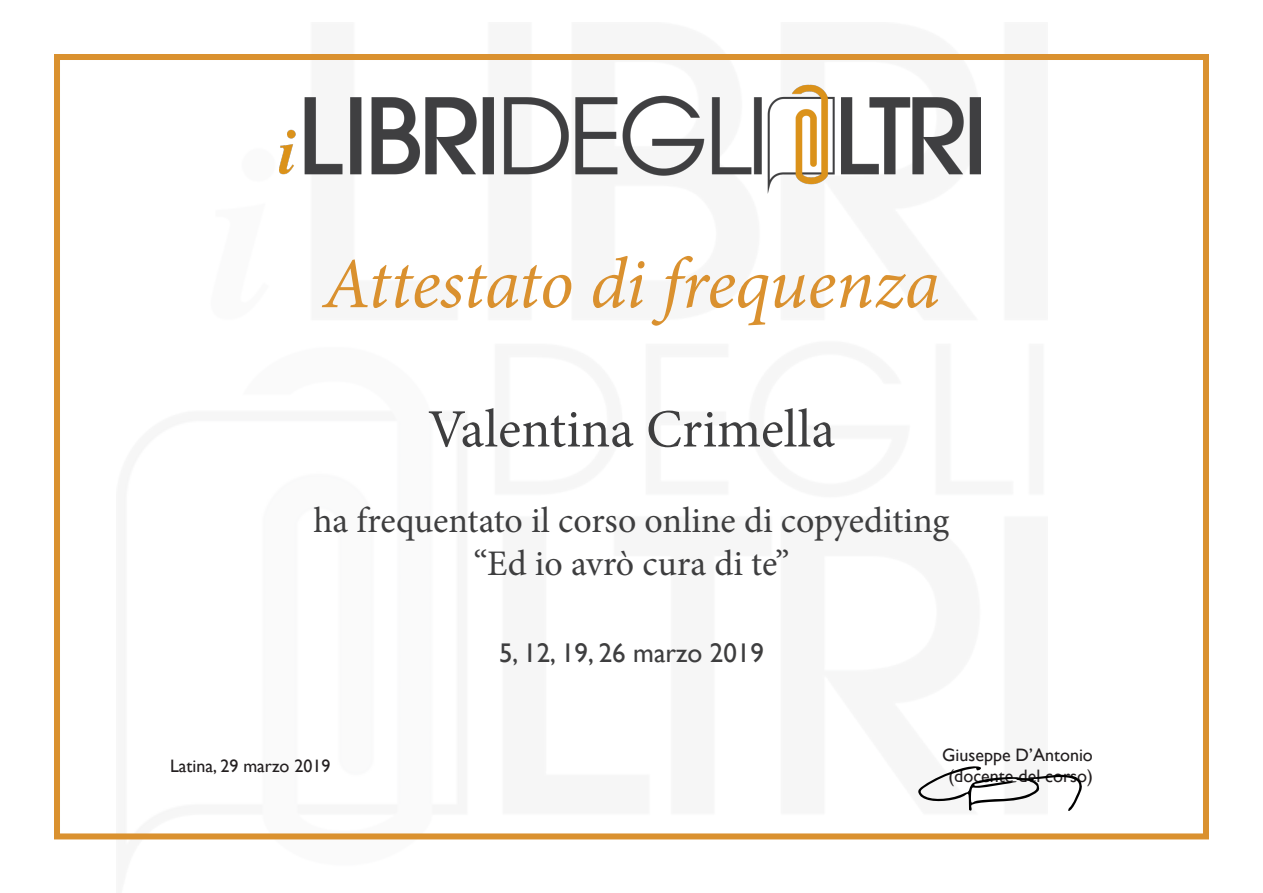
<style>
.page{position:relative;width:1263px;height:893px;background:#fff}
.page>*{position:absolute;margin:0;border:0;box-sizing:border-box;transform-origin:0 0}
.t1{font:italic 72px "Minion Pro";letter-spacing:-.01em;color:#da912f}
.t2{font:54px "Minion Pro";color:#3e3e3f}
.t3{font:36px/43.2px "Minion Pro";color:#3e3e3f;text-align:center}
.t4{font:27px "Gill Sans";color:#3e3e3f}
.t5{font:18px/21.6px "Gill Sans";color:#231f20;text-align:center}
</style>
<div class="page">
<img style="left:280px;top:84px;width:700px;height:110px">
<div style="left:54px;top:54px;width:6px;height:785px;background:#da912f"></div>
<div style="left:1203px;top:54px;width:6px;height:785px;background:#da912f"></div>
<div style="left:54px;top:54px;width:1155px;height:6px;background:#da912f"></div>
<div style="left:54px;top:833px;width:1155px;height:6px;background:#da912f"></div>
<svg style="left:918px;top:766px;width:164px;height:45px"></svg>
<h1 class="t1" style="left:323px;top:235px;width:618px">Attestato di frequenza</h1>
<h2 class="t2" style="left:428px;top:393px;width:409px">Valentina Crimella</h2>
<p class="t3" style="left:313px;top:499px;width:637px">ha frequentato il corso online di copyediting “Ed io avrò cura di te”</p>
<p class="t4" style="left:499px;top:637px;width:266px">5, 12, 19, 26 marzo 2019</p>
<p class="t5" style="left:170px;top:755px;width:162px">Latina, 29 marzo 2019</p>
<p class="t5" style="left:942px;top:744px;width:152px">Giuseppe D’Antonio (docente del corso)</p>
</div>
